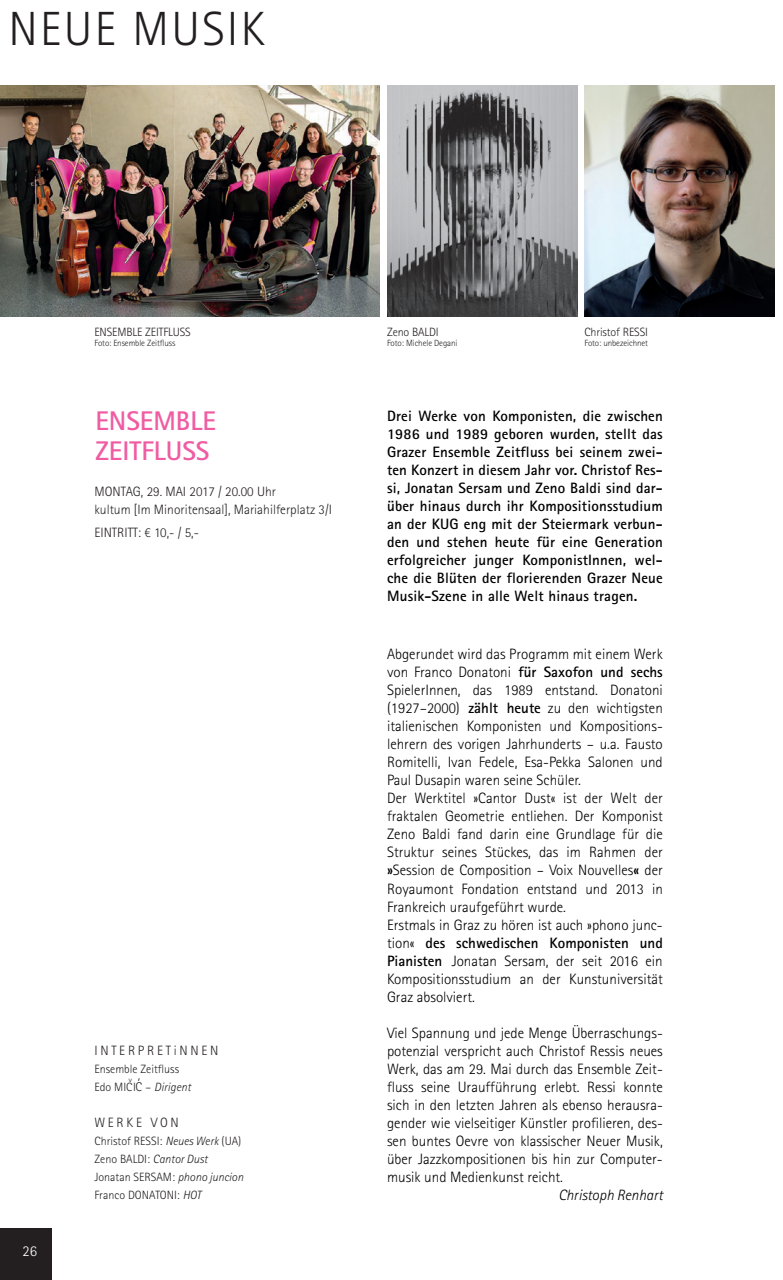
<style>
.page{position:relative;width:783px;height:1280px;background:#fff}
.page>*{position:absolute;margin:0;border:0;box-sizing:border-box;transform-origin:0 0}
.t1{font:300 48px "Rotis Sans Serif";letter-spacing:.05em;color:#231f20}
.t2{font:700 27px/30px "Rotis Sans Serif";color:#ef5ca2}
.t3{font:300 15px/18px "Rotis Sans Serif";color:#000001}
.t4{font:700 15px/18px "Rotis Sans Serif";letter-spacing:.01em;color:#000001;text-align:justify}
.t5{font:italic 300 15px "Rotis Sans Serif";color:#000001}
.t6{font:300 15px "Rotis Sans Serif";color:#fff}
.t7{font:300 13.5px/18px "Rotis Sans Serif";color:#231f20}
.t8{font:300 13.5px "Rotis Sans Serif";letter-spacing:.2em;color:#231f20}
.t9{font:300 12px/18px "Rotis Sans Serif";color:#231f20}
.t10{font:300 9px "Rotis Sans Serif";letter-spacing:-.01em;color:#231f20}
.t11{font:4.8px "Rotis Sans Serif";color:#231f20;scale:1.25 1}
.s1{font-size:12.75px}
.s2{font-style:italic}
.s3{font-weight:700}
</style>
<div class="page">
<img style="left:584px;top:85px;width:190px;height:231px">
<img style="left:0;top:85px;width:379px;height:231px">
<img style="left:387px;top:85px;width:190px;height:231px">
<div style="left:0;top:1229px;width:51px;height:51px;background:#231f20"></div>
<h1 class="t1" style="left:9px;top:1px;width:258px">NEUE MUSIK</h1>
<p class="t6" style="left:23px;top:1242px;width:16px">26</p>
<p class="t9" style="left:94px;top:322px;width:98px">ENSEMBLE ZEITFLUSS</p>
<p class="t10" style="left:94px;top:338px;width:82px">Foto: Ensemble Zeitfluss</p>
<h2 class="t2" style="left:95px;top:406px;width:122px">ENSEMBLE<br>ZEITFLUSS</h2>
<p class="t7" style="left:94px;top:483px;width:239px">MONTAG, 29. MAI 2017 / 20.00 Uhr<br>kultum [Im Minoritensaal], Mariahilferplatz 3/I</p>
<p class="t7" style="left:94px;top:523px;width:106px">EINTRITT: € 10,- / 5,-</p>
<p class="t8" style="left:94px;top:1043px;width:125px">INTERPRETiNNEN</p>
<p class="t9" style="left:94px;top:1060px;width:98px">Ensemble Zeitfluss<br>Edo MICI<sup>‘</sup><span class="s1">C</span> – <span class="s2">Dirigent</span></p>
<p class="t11" style="left:129px;top:1078px;width:4px">V</p>
<p class="t8" style="left:94px;top:1115px;width:86px">WERKE VON</p>
<p class="t9" style="left:94px;top:1132px;width:150px">Christof RESSI: <span class="s2">Neues Werk</span> (UA)<br>Zeno BALDI: <span class="s2">Cantor Dust<br></span>Jonatan SERSAM: <span class="s2">phono juncion<br></span>Franco DONATONI: <span class="s2">HOT</span></p>
<p class="t9" style="left:387px;top:322px;width:53px">Zeno BALDI</p>
<p class="t10" style="left:387px;top:338px;width:72px">Foto: Michele Degani</p>
<p class="t9" style="left:584px;top:322px;width:65px">Christof RESSI</p>
<p class="t10" style="left:584px;top:338px;width:65px">Foto: unbezeichnet</p>
<p class="t4" style="left:387px;top:407px;width:277px">Drei Werke von Komponisten, die zwischen 1986 und 1989 geboren wurden, stellt das Grazer Ensemble Zeitfluss bei seinem zwei&shy;ten Konzert in diesem Jahr vor. Christof Res&shy;si, Jonatan Sersam und Zeno Baldi sind dar&shy;über hinaus durch ihr Kompositionsstudium an der KUG eng mit der Steiermark verbun&shy;den und stehen heute für eine Generation erfolgreicher junger KomponistInnen, wel&shy;che die Blüten der florierenden Grazer Neue Musik-Szene in alle Welt hinaus tragen.</p>
<p class="t3" style="left:387px;top:645px;width:277px">Abgerundet wird das Programm mit einem Werk von Franco Donatoni <span class="s3">für Saxofon und sechs </span>SpielerInnen, das 1989 entstand. Donatoni (1927–2000) <span class="s3">zählt heute</span> zu den wichtigsten italienischen Komponisten und Kompositions&shy;lehrern des vorigen Jahrhunderts – u.a. Fausto Romitelli, Ivan Fedele, Esa-Pekka Salonen und Paul Dusapin waren seine Schüler.<br>Der Werktitel »Cantor Dust« ist der Welt der fraktalen Geometrie entliehen. Der Komponist Zeno Baldi fand darin eine Grundlage für die Struktur seines Stückes, das im Rahmen der <span class="s3">»</span>Session de Composition – Voix Nouvelles<span class="s3">«</span> der Royaumont Fondation entstand und 2013 in Frankreich uraufgeführt wurde.<br>Erstmals in Graz zu hören ist auch »phono junc&shy;tion« <span class="s3">des schwedischen Komponisten und Pianisten</span> Jonatan Sersam, der seit 2016 ein Kompositionsstudium an der Kunstuniversität Graz absolviert.</p>
<p class="t3" style="left:387px;top:1023px;width:277px;text-align:justify">Viel Spannung und jede Menge Überraschungs&shy;potenzial verspricht auch Christof Ressis neues Werk, das am 29. Mai durch das Ensemble Zeit&shy;fluss seine Uraufführung erlebt. Ressi konnte sich in den letzten Jahren als ebenso herausra&shy;gender wie vielseitiger Künstler profilieren, des&shy;sen buntes Oevre von klassischer Neuer Musik, über Jazzkompositionen bis hin zur Computer&shy;musik und Medienkunst reicht.</p>
<p class="t5" style="left:558px;top:1186px;width:106px">Christoph Renhart</p>
</div>
